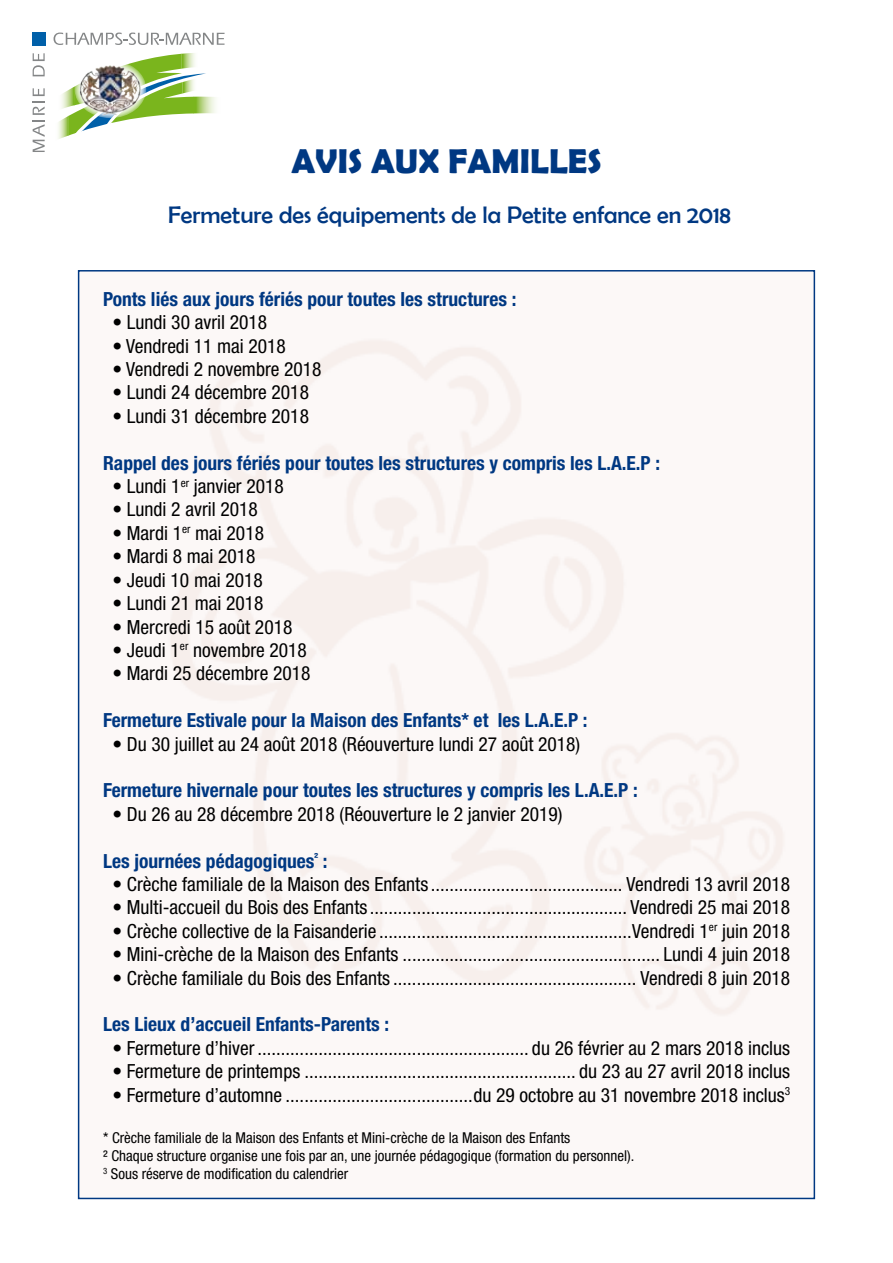
<style>
.page{position:relative;width:893px;height:1263px;background:#fff}
.page>*{position:absolute;margin:0;border:0;box-sizing:border-box;transform-origin:0 0}
.t1{font:700 34.5px "Berlin Sans FB Demi";color:#003882}
.t2{font:24px "Berlin Sans FB";color:#003882}
.t3{font:condensed 19.5px "Helvetica Neue LT Std";color:#000}
.t4{font:700 condensed 19.5px "Helvetica Neue LT Std";color:#003882}
.t5{font:condensed 15px/18px "Helvetica Neue LT Std";color:#000}
</style>
<div class="page">
<svg style="left:58px;top:53px;width:158px;height:86px"></svg>
<svg style="left:74px;top:60px;width:72px;height:58px"></svg>
<img style="left:72px;top:64px;width:74px;height:51px">
<svg style="left:54px;top:33px;width:171px;height:12px"></svg>
<div style="left:32px;top:32px;width:13px;height:13px;background:#0060a9"></div>
<svg style="left:33px;top:88px;width:12px;height:64px"></svg>
<svg style="left:33px;top:53px;width:12px;height:23px"></svg>
<h1 class="t1" style="left:291px;top:141px;width:312px">AVIS AUX FAMILLES</h1>
<p class="t2" style="left:168px;top:202px;width:564px">Fermeture des équipements de la Petite enfance en 2018</p>
<p class="t4" style="left:103px;top:287px;width:415px">Ponts liés aux jours fériés pour toutes les structures :</p>
<p class="t3" style="left:112px;top:311px;width:156px">• Lundi 30 avril 2018</p>
<p class="t3" style="left:112px;top:334px;width:175px">• Vendredi 11 mai 2018</p>
<p class="t3" style="left:112px;top:358px;width:211px">• Vendredi 2 novembre 2018</p>
<p class="t3" style="left:112px;top:381px;width:198px">• Lundi 24 décembre 2018</p>
<p class="t3" style="left:112px;top:405px;width:198px">• Lundi 31 décembre 2018</p>
<p class="t4" style="left:103px;top:451px;width:558px">Rappel des jours fériés pour toutes les structures y compris les L.A.E.P :</p>
<p class="t3" style="left:112px;top:475px;width:173px">• Lundi 1<sup>er</sup> janvier 2018</p>
<p class="t3" style="left:112px;top:498px;width:147px">• Lundi 2 avril 2018</p>
<p class="t3" style="left:112px;top:522px;width:153px">• Mardi 1<sup>er</sup> mai 2018</p>
<p class="t3" style="left:112px;top:545px;width:145px">• Mardi 8 mai 2018</p>
<p class="t3" style="left:112px;top:568px;width:152px">• Jeudi 10 mai 2018</p>
<p class="t3" style="left:112px;top:592px;width:153px">• Lundi 21 mai 2018</p>
<p class="t3" style="left:112px;top:615px;width:181px">• Mercredi 15 août 2018</p>
<p class="t3" style="left:112px;top:639px;width:196px">• Jeudi 1<sup>er</sup> novembre 2018</p>
<p class="t3" style="left:112px;top:662px;width:199px">• Mardi 25 décembre 2018</p>
<p class="t4" style="left:103px;top:708px;width:486px">Fermeture Estivale pour la Maison des Enfants* et les L.A.E.P :</p>
<p class="t3" style="left:112px;top:732px;width:469px">• Du 30 juillet au 24 août 2018 (Réouverture lundi 27 août 2018)</p>
<p class="t4" style="left:103px;top:778px;width:536px">Fermeture hivernale pour toutes les structures y compris les L.A.E.P :</p>
<p class="t3" style="left:112px;top:802px;width:452px">• Du 26 au 28 décembre 2018 (Réouverture le 2 janvier 2019)</p>
<p class="t4" style="left:103px;top:849px;width:226px">Les journées pédagogiques<sup>²</sup> :</p>
<p class="t3" style="left:112px;top:873px;width:679px">• Crèche familiale de la Maison des Enfants ......................................... Vendredi 13 avril 2018</p>
<p class="t3" style="left:112px;top:896px;width:679px">• Multi-accueil du Bois des Enfants ....................................................... Vendredi 25 mai 2018</p>
<p class="t3" style="left:112px;top:919px;width:679px">• Crèche collective de la Faisanderie ......................................................Vendredi 1<sup>er</sup> juin 2018</p>
<p class="t3" style="left:112px;top:943px;width:679px">• Mini-crèche de la Maison des Enfants ....................................................... Lundi 4 juin 2018</p>
<p class="t3" style="left:112px;top:966px;width:679px">• Crèche familiale du Bois des Enfants .................................................... Vendredi 8 juin 2018</p>
<p class="t4" style="left:103px;top:1012px;width:288px">Les Lieux d’accueil Enfants-Parents :</p>
<p class="t3" style="left:112px;top:1036px;width:679px">• Fermeture d’hiver .......................................................... du 26 février au 2 mars 2018 inclus</p>
<p class="t3" style="left:112px;top:1060px;width:679px">• Fermeture de printemps .......................................................... du 23 au 27 avril 2018 inclus</p>
<p class="t3" style="left:112px;top:1083px;width:679px">• Fermeture d’automne ........................................du 29 octobre au 31 novembre 2018 inclus<sup>3</sup></p>
<p class="t5" style="left:103px;top:1128px;width:533px">* Crèche familiale de la Maison des Enfants et Mini-crèche de la Maison des Enfants<br>² Chaque structure organise une fois par an, une journée pédagogique (formation du personnel).<br><sup>3</sup> Sous réserve de modification du calendrier</p>
</div>
